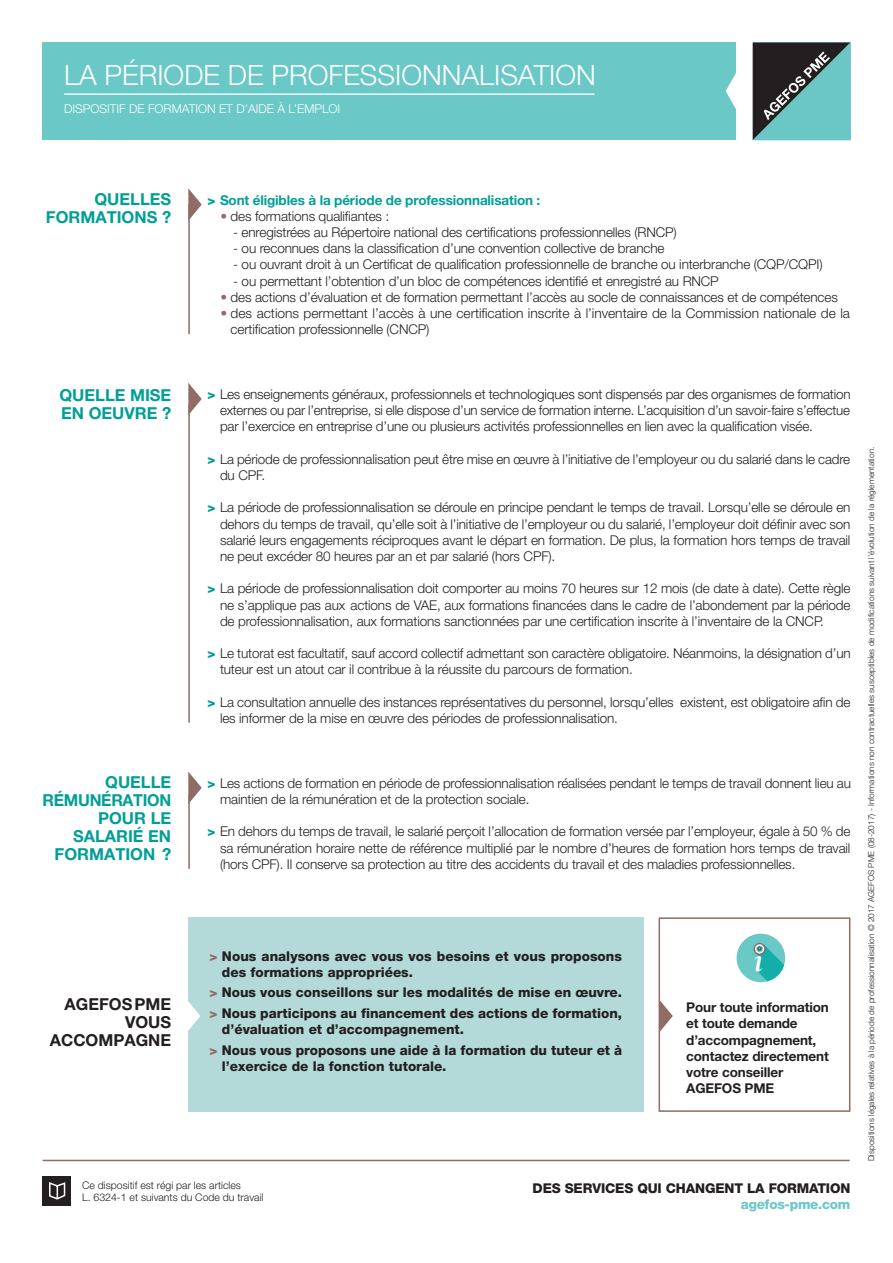
<style>
.page{position:relative;width:893px;height:1263px;background:#fff}
.page>*{position:absolute;margin:0;border:0;box-sizing:border-box;transform-origin:0 0}
.t1{font:italic 700 38.25px "Cormorant Garamond";color:#fff}
.t2{font:300 27.9px "Helvetica Neue LT Pro";color:#fff}
.t3{font:700 16.5px/18px "Helvetica Neue LT Pro";color:#009f96;text-align:right}
.t4{font:700 16.5px/18px "Helvetica Neue LT Pro";color:#231f20;text-align:right}
.t5{font:300 13.5px/16.2px "Helvetica Neue LT Pro";letter-spacing:-.01em;color:#231f20}
.t6{font:800 13.5px/20.4px "Helvetica Neue LT Pro";color:#231f20}
.t7{font:700 13.5px/16.2px "Helvetica Neue LT Pro";letter-spacing:-.01em;color:#231f20}
.t8{font:700 13.5px "Helvetica Neue LT Pro";letter-spacing:-.01em;color:#009f96}
.t9{font:800 13.5px "Helvetica Neue LT Pro";letter-spacing:-.02em;color:#6ac8c7}
.t10{font:300 12.15px "Helvetica Neue LT Pro";color:#fff}
.t11{font:300 10.5px/12.6px "Helvetica Neue LT Pro";color:#231f20}
.t12{font:300 8.25px "Helvetica Neue LT Pro";color:#231f20}
.s1{font-weight:800}
.s2{color:#906c64}
.s3{font-weight:800;color:#009f96}
</style>
<div class="page">
<hr style="left:43px;top:1160px;width:807px;height:1px;background:#906c64">
<div style="left:43px;top:1177px;width:28px;height:29px;background:#231f20"></div>
<svg style="left:49px;top:1182px;width:17px;height:18px"></svg>
<svg style="left:188px;top:188px;width:14px;height:31px"></svg>
<hr style="left:188px;top:204px;width:2px;height:130px;background:#906c64">
<svg style="left:188px;top:383px;width:14px;height:30px"></svg>
<hr style="left:188px;top:405px;width:2px;height:318px;background:#906c64">
<svg style="left:753px;top:43px;width:97px;height:97px;background:#507d7d"></svg>
<div style="left:43px;top:43px;width:693px;height:97px;background:#6ac8c7"></div>
<hr style="left:64px;top:93px;width:530px;height:2px;background:#fff">
<svg style="left:726px;top:73px;width:10px;height:36px"></svg>
<svg style="left:188px;top:772px;width:14px;height:30px"></svg>
<hr style="left:188px;top:794px;width:2px;height:75px;background:#906c64">
<div style="left:188px;top:917px;width:455px;height:195px;background:#b3dad9"></div>
<svg style="left:188px;top:1001px;width:12px;height:30px"></svg>
<div style="left:659px;top:917px;width:191px;height:195px;border:2px solid #906c64"></div>
<svg style="left:660px;top:1000px;width:13px;height:32px"></svg>
<div style="left:737px;top:934px;width:48px;height:48px;background:#6ac8c7;border-radius:50%"></div>
<svg style="left:753px;top:943px;width:13px;height:12px"></svg>
<svg style="left:755px;top:944px;width:29px;height:37px"></svg>
<h2 class="t2" style="left:64px;top:58px;width:533px">LA PÉRIODE DE PROFESSIONNALISATION</h2>
<p class="t10" style="left:64px;top:101px;width:278px">DISPOSITIF DE FORMATION ET D’AIDE À L’EMPLOI</p>
<p class="t3" style="left:46px;top:189px;width:127px">QUELLES<br>FORMATIONS ?</p>
<p class="t8" style="left:208px;top:191px;width:334px"><span class="s1">&gt;</span> Sont éligibles à la période de professionnalisation :</p>
<p class="t5" style="left:220px;top:208px;width:170px"><span class="s2">•</span> des formations qualifiantes :</p>
<p class="t5" style="left:233px;top:224px;width:445px">- enregistrées au Répertoire national des certifications professionnelles (RNCP)</p>
<p class="t5" style="left:233px;top:240px;width:433px">- ou reconnues dans la classification d’une convention collective de branche</p>
<p class="t5" style="left:233px;top:256px;width:591px">- ou ouvrant droit à un Certificat de qualification professionnelle de branche ou interbranche (CQP/CQPI)</p>
<p class="t5" style="left:233px;top:272px;width:487px">- ou permettant l’obtention d’un bloc de compétences identifié et enregistré au RNCP</p>
<p class="t5" style="left:220px;top:289px;width:619px"><span class="s2">•</span> des actions d’évaluation et de formation permettant l’accès au socle de connaissances et de compétences</p>
<p class="t5" style="left:231px;top:305px;width:621px;text-indent:-10px"><span class="s2">•</span> des actions permettant l’accès à une certification inscrite à l’inventaire de la Commission nationale de la certification professionnelle (CNCP)</p>
<p class="t3" style="left:59px;top:386px;width:113px;text-align:left">QUELLE MISE<br>EN OEUVRE ?</p>
<p class="t5" style="left:220px;top:386px;width:632px;text-align:justify;text-indent:-12px"><span class="s3">&gt;</span> Les enseignements généraux, professionnels et technologiques sont dispensés par des organismes de formation externes ou par l’entreprise, si elle dispose d’un service de formation interne. L’acquisition d’un savoir-faire s’effectue par l’exercice en entreprise d’une ou plusieurs activités professionnelles en lien avec la qualification visée.</p>
<p class="t5" style="left:220px;top:451px;width:632px;text-indent:-12px"><span class="s3">&gt;</span> La période de professionnalisation peut être mise en œuvre à l’initiative de l’employeur ou du salarié dans le cadre du CPF.</p>
<p class="t5" style="left:220px;top:499px;width:632px;text-align:justify;text-indent:-12px"><span class="s3">&gt;</span> La période de professionnalisation se déroule en principe pendant le temps de travail. Lorsqu’elle se déroule en dehors du temps de travail, qu’elle soit à l’initiative de l’employeur ou du salarié, l’employeur doit définir avec son salarié leurs engagements réciproques avant le départ en formation. De plus, la formation hors temps de travail ne peut excéder 80 heures par an et par salarié (hors CPF).</p>
<p class="t5" style="left:220px;top:580px;width:632px;text-align:justify;text-indent:-12px"><span class="s3">&gt;</span> La période de professionnalisation doit comporter au moins 70 heures sur 12 mois (de date à date). Cette règle ne s’applique pas aux actions de VAE, aux formations financées dans le cadre de l’abondement par la période de professionnalisation, aux formations sanctionnées par une certification inscrite à l’inventaire de la CNCP.</p>
<p class="t5" style="left:220px;top:645px;width:632px;text-indent:-12px"><span class="s3">&gt;</span> Le tutorat est facultatif, sauf accord collectif admettant son caractère obligatoire. Néanmoins, la désignation d’un tuteur est un atout car il contribue à la réussite du parcours de formation.</p>
<p class="t5" style="left:220px;top:694px;width:632px;text-indent:-12px"><span class="s3">&gt;</span> La consultation annuelle des instances représentatives du personnel, lorsqu’elles existent, est obligatoire afin de les informer de la mise en œuvre des périodes de professionnalisation.</p>
<p class="t3" style="left:43px;top:772px;width:130px">QUELLE<br>RÉMUNÉRATION<br>POUR LE<br>SALARIÉ EN<br>FORMATION ?</p>
<p class="t5" style="left:220px;top:775px;width:632px;text-indent:-12px"><span class="s3">&gt;</span> Les actions de formation en période de professionnalisation réalisées pendant le temps de travail donnent lieu au maintien de la rémunération et de la protection sociale.</p>
<p class="t5" style="left:220px;top:823px;width:632px;text-align:justify;text-indent:-12px"><span class="s3">&gt;</span> En dehors du temps de travail, le salarié perçoit l’allocation de formation versée par l’employeur, égale à 50 % de sa rémunération horaire nette de référence multiplié par le nombre d’heures de formation hors temps de travail (hors CPF). Il conserve sa protection au titre des accidents du travail et des maladies professionnelles.</p>
<h1 class="t1" style="left:754px;top:936px;width:11px">i</h1>
<p class="t6" style="left:222px;top:948px;width:402px;line-height:16.2px;text-indent:-12px"><span class="s2">&gt;</span> Nous analysons avec vous vos besoins et vous proposons des formations appropriées.</p>
<p class="t6" style="left:210px;top:982px;width:414px"><span class="s2">&gt;</span> Nous vous conseillons sur les modalités de mise en œuvre. <span class="s2">&gt;</span> Nous participons au financement des actions de formation,</p>
<p class="t6" style="left:210px;top:1019px;width:414px;text-indent:12px">d’évaluation et d’accompagnement.<br><span class="s2">&gt;</span> Nous vous proposons une aide à la formation du tuteur et à</p>
<p class="t6" style="left:222px;top:1056px;width:226px">l’exercice de la fonction tutorale.</p>
<p class="t4" style="left:50px;top:995px;width:123px">AGEFOSPME<br>VOUS<br>ACCOMPAGNE</p>
<p class="t7" style="left:686px;top:999px;width:144px">Pour toute information et toute demande d’accompagnement, contactez directement votre conseiller<br>AGEFOS PME</p>
<p class="t11" style="left:82px;top:1178px;width:183px">Ce dispositif est régi par les articles<br>L. 6324-1 et suivants du Code du travail</p>
<p class="t6" style="left:533px;top:1178px;width:319px">DES SERVICES QUI CHANGENT LA FORMATION</p>
<p class="t9" style="left:741px;top:1196px;width:111px">agefos-pme.com</p>
<p class="t12" style="left:866px;top:1161px;width:716px;rotate:-90deg">Dispositions légales relatives à la période de professionnalisation © 2017 AGEFOS PME (08-2017) - Informations non contractuelles susceptibles de modifications suivant l’évolution de la réglementation.</p>
</div>
